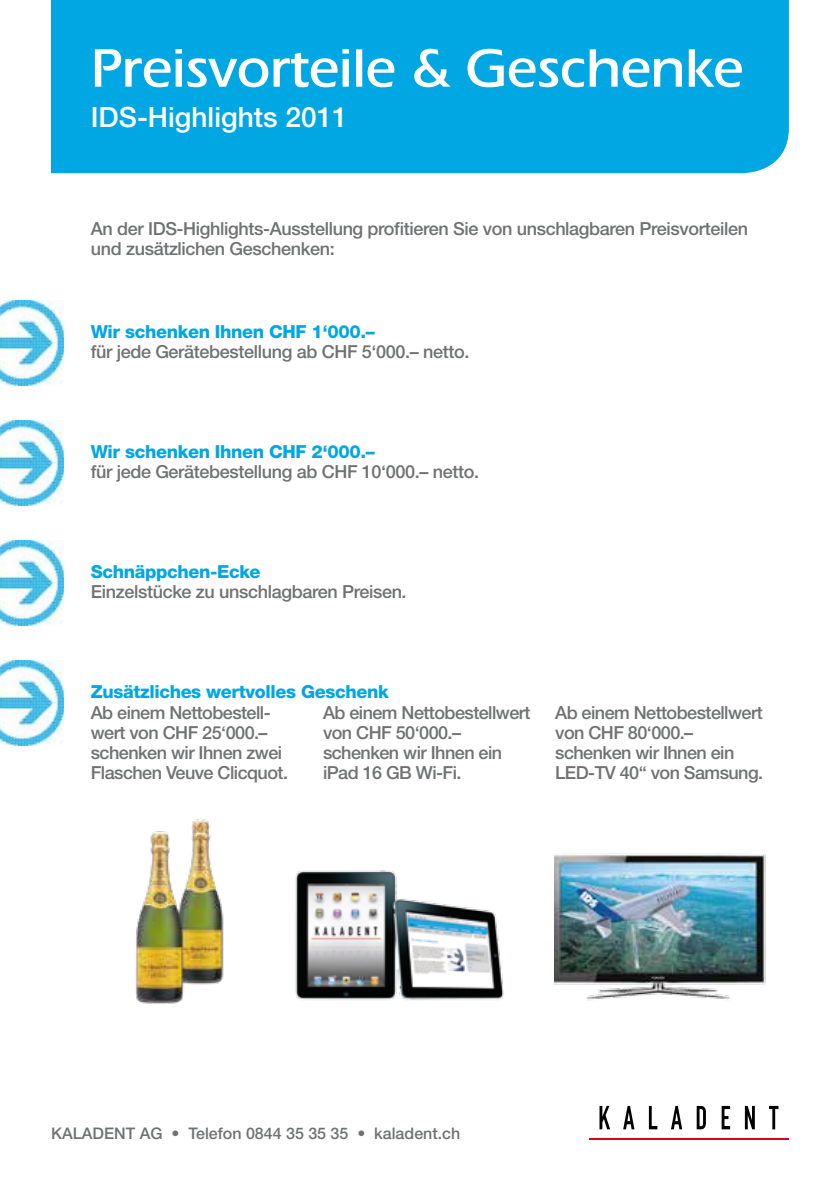
<style>
.page{position:relative;width:840px;height:1191px;background:#fff}
.page>*{position:absolute;margin:0;border:0;box-sizing:border-box;transform-origin:0 0}
.t1{font:700 56px "Aquiline";letter-spacing:-.01em;color:#fff}
.t2{font:500 28px "Helvetica Neue";color:#fff}
.t3{font:500 18px/20px "Helvetica Neue";letter-spacing:-.03em;color:#707172}
.t4{font:800 18px "Helvetica Neue";letter-spacing:-.02em;color:#00a7e3}
.t5{font:500 16px "Helvetica Neue";color:#707172}
</style>
<div class="page">
<svg style="left:599px;top:1106px;width:10px;height:23px"></svg>
<svg style="left:623px;top:1106px;width:11px;height:23px"></svg>
<svg style="left:648px;top:1106px;width:9px;height:23px"></svg>
<svg style="left:671px;top:1106px;width:10px;height:23px"></svg>
<svg style="left:696px;top:1106px;width:9px;height:23px"></svg>
<svg style="left:721px;top:1106px;width:8px;height:23px"></svg>
<svg style="left:744px;top:1106px;width:10px;height:23px"></svg>
<svg style="left:769px;top:1106px;width:9px;height:23px"></svg>
<hr style="left:589px;top:1138px;width:199px;height:2px;background:#e2001a">
<div style="left:51px;top:0;width:737px;height:173px;background:#00a7e3"></div>
<img style="left:0;top:300px;width:64px;height:85px">
<img style="left:0;top:420px;width:64px;height:85px">
<img style="left:0;top:540px;width:64px;height:85px">
<img style="left:0;top:660px;width:64px;height:85px">
<img style="left:135px;top:818px;width:89px;height:186px">
<img style="left:295px;top:870px;width:209px;height:131px">
<img style="left:554px;top:853px;width:212px;height:148px">
<h1 class="t1" style="left:91px;top:35px;width:654px">Preisvorteile &amp; Geschenke</h1>
<h2 class="t2" style="left:91px;top:100px;width:258px">IDS-Highlights 2011</h2>
<p class="t3" style="left:91px;top:219px;width:658px">An der IDS-Highlights-Ausstellung profitieren Sie von unschlagbaren Preisvorteilen und zusätzlichen Geschenken:</p>
<p class="t4" style="left:91px;top:321px;width:285px">Wir schenken Ihnen CHF 1‘000.–</p>
<p class="t3" style="left:91px;top:341px;width:380px">für jede Gerätebestellung ab CHF 5‘000.– netto.</p>
<p class="t4" style="left:91px;top:441px;width:285px">Wir schenken Ihnen CHF 2‘000.–</p>
<p class="t3" style="left:91px;top:461px;width:389px">für jede Gerätebestellung ab CHF 10‘000.– netto.</p>
<p class="t4" style="left:91px;top:561px;width:171px">Schnäppchen-Ecke</p>
<p class="t3" style="left:91px;top:581px;width:317px">Einzelstücke zu unschlagbaren Preisen.</p>
<p class="t4" style="left:91px;top:681px;width:299px">Zusätzliches wertvolles Geschenk</p>
<p class="t3" style="left:91px;top:702px;width:199px">Ab einem Nettobestell&shy;wert von CHF 25‘000.– schenken wir Ihnen zwei<br>Flaschen Veuve Clicquot.</p>
<p class="t3" style="left:323px;top:702px;width:209px">Ab einem Nettobestellwert von CHF 50‘000.– schenken wir Ihnen ein iPad 16 GB Wi-Fi.</p>
<p class="t3" style="left:555px;top:702px;width:209px">Ab einem Nettobestellwert von CHF 80‘000.– schenken wir Ihnen ein<br>LED-TV 40“ von Samsung.</p>
<p class="t5" style="left:51px;top:1123px;width:410px">KALADENT AG • Telefon 0844 35 35 35 • kaladent.ch</p>
</div>
